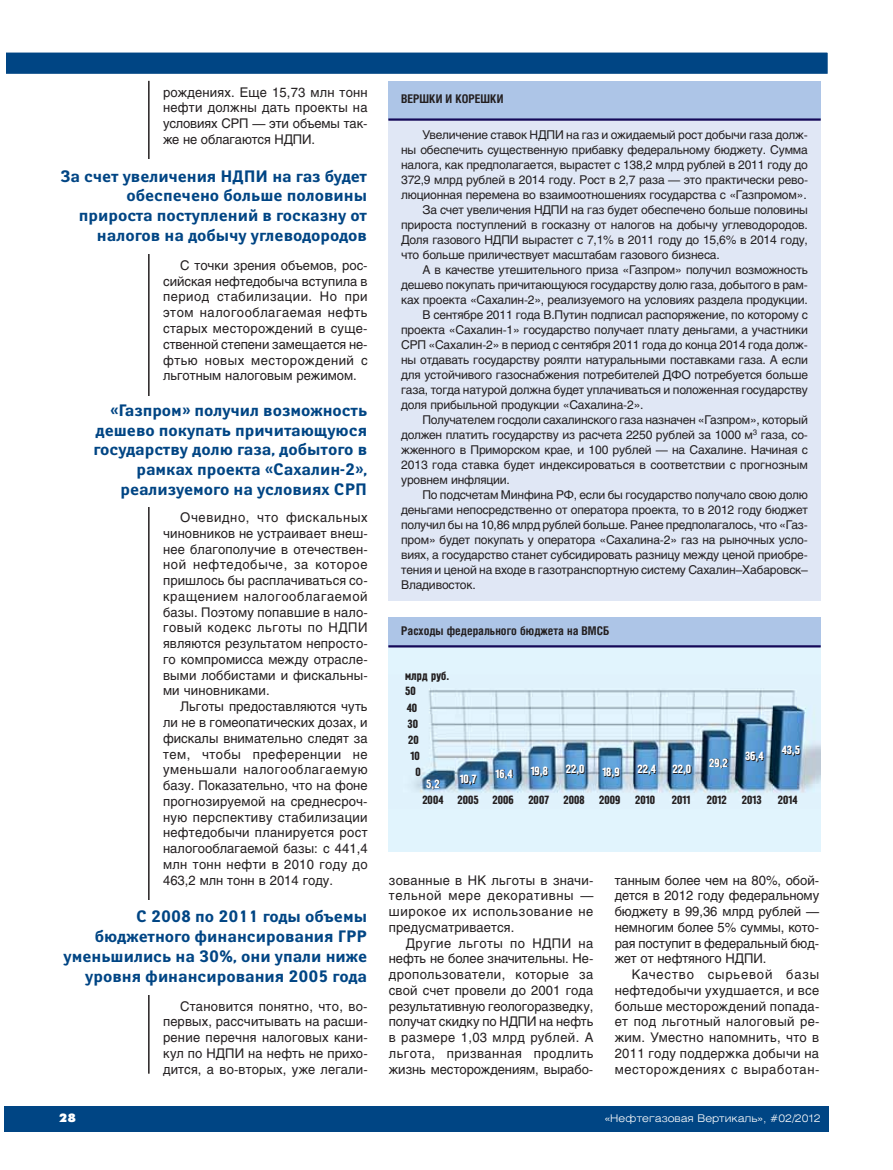
<style>
.page{position:relative;width:893px;height:1170px;background:#fff}
.page>*{position:absolute;margin:0;border:0;box-sizing:border-box;transform-origin:0 0}
.t1{font:700 16.5px/19.8px "Yanus C";color:#004584;text-align:right}
.t2{font:13.2px/15.8px "Helios";letter-spacing:.01em;color:#231f20;text-align:justify}
.t3{font:12px "Helios";letter-spacing:-.015em;color:#231f20}
.t4{font:12px "Pollock C1";color:#231f20}
.t5{font:700 12px "Helios Cond";color:#231f20}
.t6{font:12px "Pollock C1";color:#fff}
.t7{font:12px "Futura Futuris XC";color:#fff}
.t8{font:300 10.5px "Helios Ext";color:#fff}
</style>
<div class="page">
<div style="left:4px;top:1106px;width:825px;height:25px;background:#004584"></div>
<div style="left:6px;top:53px;width:822px;height:21px;background:#004584"></div>
<div style="left:4px;top:51px;width:825px;height:24px;border:2px solid #fff"></div>
<hr style="left:148px;top:81px;width:2px;height:992px;background:#231f20">
<div style="left:388px;top:120px;width:433px;height:481px;background:#e0e7f5"></div>
<div style="left:388px;top:81px;width:433px;height:39px;background:#adc5e7"></div>
<hr style="left:388px;top:118px;width:433px;height:3px;background:#140858">
<div style="left:388px;top:647px;width:433px;height:204px;background:#e1f4fd"></div>
<img style="left:414px;top:688px;width:407px;height:105px">
<svg style="left:416px;top:767px;width:4px;height:9px"></svg>
<svg style="left:414px;top:751px;width:5px;height:9px"></svg>
<svg style="left:414px;top:735px;width:5px;height:9px"></svg>
<svg style="left:414px;top:719px;width:4px;height:9px"></svg>
<svg style="left:414px;top:703px;width:3px;height:9px"></svg>
<div style="left:388px;top:616px;width:433px;height:30px;background:#adc5e7"></div>
<hr style="left:388px;top:645px;width:433px;height:2px;background:#140858">
<div style="left:55px;top:160px;width:312px;height:94px;background:#fff"></div>
<div style="left:55px;top:396px;width:312px;height:110px;background:#fff"></div>
<div style="left:55px;top:900px;width:312px;height:94px;background:#fff"></div>
<p class="t2" style="left:163px;top:85px;width:206px">рождениях. Еще 15,73 млн тонн нефти должны дать проекты на условиях СРП — эти объемы так&shy;же не облагаются НДПИ.</p>
<h1 class="t1" style="left:61px;top:167px;width:308px">За счет увеличения НДПИ на газ будет обеспечено больше половины прироста поступлений в госказну от налогов на добычу углеводородов</h1>
<p class="t2" style="left:163px;top:259px;width:206px;text-indent:17px">С точки зрения объемов, рос&shy;сийская нефтедобыча вступила в период стабилизации. Но при этом налогооблагаемая нефть старых месторождений в суще&shy;ственной степени замещается не&shy;фтью новых месторождений с льготным налоговым режимом.</p>
<h1 class="t1" style="left:93px;top:401px;width:275px">«Газпром» получил возможность дешево покупать причитающуюся государству долю газа, добытого в рамках проекта «Сахалин-2», реализуемого на условиях СРП</h1>
<p class="t2" style="left:163px;top:511px;width:206px;text-indent:17px">Очевидно, что фискальных чиновников не устраивает внеш&shy;нее благополучие в отечествен&shy;ной нефтедобыче, за которое пришлось бы расплачиваться со&shy;кращением налогооблагаемой базы. Поэтому попавшие в нало&shy;говый кодекс льготы по НДПИ являются результатом непросто&shy;го компромисса между отрасле&shy;выми лоббистами и фискальны&shy;ми чиновниками.</p>
<p class="t2" style="left:163px;top:700px;width:206px;text-indent:17px">Льготы предоставляются чуть ли не в гомеопатических дозах, и фискалы внимательно следят за тем, чтобы преференции не уменьшали налогооблагаемую базу. Показательно, что на фоне прогнозируемой на среднесроч&shy;ную перспективу стабилизации нефтедобычи планируется рост налогооблагаемой базы: с 441,4 млн тонн нефти в 2010 году до 463,2 млн тонн в 2014 году.</p>
<h1 class="t1" style="left:64px;top:907px;width:305px">С 2008 по 2011 годы объемы бюджетного финансирования ГРР уменьшились на 30%, они упали ниже уровня финансирования 2005 года</h1>
<p class="t7" style="left:59px;top:1113px;width:18px">28</p>
<p class="t2" style="left:163px;top:999px;width:206px;text-indent:17px">Становится понятно, что, во&shy;первых, рассчитывать на расши&shy;рение перечня налоговых кани&shy;кул по НДПИ на нефть не прихо&shy;дится, а во-вторых, уже легали-</p>
<p class="t5" style="left:401px;top:95px;width:104px">ВЕРШКИ И КОРЕШКИ</p>
<p class="t3" style="left:422px;top:130px;width:387px">Увеличение ставок НДПИ на газ и ожидаемый рост добычи газа долж-</p>
<p class="t3" style="left:401px;top:145px;width:408px">ны обеспечить существенную прибавку федеральному бюджету. Сумма</p>
<p class="t3" style="left:401px;top:160px;width:408px">налога, как предполагается, вырастет с 138,2 млрд рублей в 2011 году до</p>
<p class="t3" style="left:401px;top:175px;width:408px">372,9 млрд рублей в 2014 году. Рост в 2,7 раза — это практически рево-</p>
<p class="t3" style="left:401px;top:190px;width:407px">люционная перемена во взаимоотношениях государства с «Газпромом».</p>
<p class="t3" style="left:422px;top:205px;width:387px">За счет увеличения НДПИ на газ будет обеспечено больше половины</p>
<p class="t3" style="left:401px;top:220px;width:408px">прироста поступлений в госказну от налогов на добычу углеводородов.</p>
<p class="t3" style="left:401px;top:235px;width:408px">Доля газового НДПИ вырастет с 7,1% в 2011 году до 15,6% в 2014 году,</p>
<p class="t3" style="left:401px;top:250px;width:320px">что больше приличествует масштабам газового бизнеса.</p>
<p class="t3" style="left:422px;top:265px;width:387px">А в качестве утешительного приза «Газпром» получил возможность</p>
<p class="t3" style="left:401px;top:280px;width:408px">дешево покупать причитающуюся государству долю газа, добытого в рам-</p>
<p class="t3" style="left:401px;top:295px;width:408px">ках проекта «Сахалин-2», реализуемого на условиях раздела продукции.</p>
<p class="t3" style="left:422px;top:310px;width:387px">В сентябре 2011 года В.Путин подписал распоряжение, по которому с</p>
<p class="t3" style="left:401px;top:325px;width:408px">проекта «Сахалин-1» государство получает плату деньгами, а участники</p>
<p class="t3" style="left:401px;top:340px;width:408px">СРП «Сахалин-2» в период с сентября 2011 года до конца 2014 года долж-</p>
<p class="t3" style="left:401px;top:355px;width:408px">ны отдавать государству роялти натуральными поставками газа. А если</p>
<p class="t3" style="left:401px;top:370px;width:408px">для устойчивого газоснабжения потребителей ДФО потребуется больше</p>
<p class="t3" style="left:401px;top:385px;width:408px">газа, тогда натурой должна будет уплачиваться и положенная государству</p>
<p class="t3" style="left:401px;top:400px;width:244px">доля прибыльной продукции «Сахалина-2».</p>
<p class="t3" style="left:422px;top:415px;width:387px">Получателем госдоли сахалинского газа назначен «Газпром», который</p>
<p class="t3" style="left:401px;top:430px;width:408px">должен платить государству из расчета 2250 рублей за 1000 м<sup>3</sup> газа, со-</p>
<p class="t3" style="left:401px;top:445px;width:408px">жженного в Приморском крае, и 100 рублей — на Сахалине. Начиная с</p>
<p class="t3" style="left:401px;top:460px;width:408px">2013 года ставка будет индексироваться в соответствии с прогнозным</p>
<p class="t3" style="left:401px;top:475px;width:110px">уровнем инфляции.</p>
<p class="t3" style="left:422px;top:490px;width:387px">По подсчетам Минфина РФ, если бы государство получало свою долю</p>
<p class="t3" style="left:401px;top:505px;width:408px">деньгами непосредственно от оператора проекта, то в 2012 году бюджет</p>
<p class="t3" style="left:401px;top:520px;width:408px">получил бы на 10,86 млрд рублей больше. Ранее предполагалось, что «Газ-</p>
<p class="t3" style="left:401px;top:535px;width:408px">пром» будет покупать у оператора «Сахалина-2» газ на рыночных усло-</p>
<p class="t3" style="left:401px;top:550px;width:408px">виях, а государство станет субсидировать разницу между ценой приобре-</p>
<p class="t3" style="left:401px;top:565px;width:408px">тения и ценой на входе в газотранспортную систему Сахалин–Хабаровск–</p>
<p class="t3" style="left:401px;top:580px;width:76px">Владивосток.</p>
<p class="t5" style="left:401px;top:626px;width:210px">Расходы федерального бюджета на ВМСБ</p>
<p class="t4" style="left:405px;top:671px;width:46px">млрд руб.</p>
<p class="t4" style="left:405px;top:686px;width:12px">50</p>
<p class="t4" style="left:407px;top:703px;width:12px">40</p>
<p class="t4" style="left:408px;top:720px;width:12px">30</p>
<p class="t4" style="left:408px;top:735px;width:12px">20</p>
<p class="t4" style="left:411px;top:752px;width:11px">10</p>
<p class="t4" style="left:415px;top:767px;width:7px">0</p>
<p class="t6" style="left:426px;top:779px;width:15px">5,2</p>
<p class="t6" style="left:460px;top:774px;width:18px">10,7</p>
<p class="t6" style="left:496px;top:769px;width:19px">16,4</p>
<p class="t6" style="left:531px;top:766px;width:19px">19,8</p>
<p class="t6" style="left:566px;top:764px;width:20px">22,0</p>
<p class="t6" style="left:602px;top:767px;width:19px">18,9</p>
<p class="t6" style="left:637px;top:764px;width:20px">22,4</p>
<p class="t6" style="left:672px;top:764px;width:20px">22,0</p>
<p class="t6" style="left:709px;top:758px;width:20px">29,2</p>
<p class="t6" style="left:745px;top:752px;width:20px">36,4</p>
<p class="t6" style="left:782px;top:745px;width:20px">43,5</p>
<p class="t4" style="left:422px;top:795px;width:234px">2004 2005 2006 2007 2008 2009 2010</p>
<p class="t4" style="left:672px;top:795px;width:20px">2011</p>
<p class="t4" style="left:707px;top:795px;width:21px">2012</p>
<p class="t4" style="left:742px;top:795px;width:21px">2013</p>
<p class="t4" style="left:778px;top:795px;width:21px">2014</p>
<p class="t2" style="left:389px;top:873px;width:206px">зованные в НК льготы в значи&shy;тельной мере декоративны — широкое их использование не предусматривается.</p>
<p class="t2" style="left:389px;top:936px;width:206px;text-indent:17px">Другие льготы по НДПИ на нефть не более значительны. Не&shy;дропользователи, которые за свой счет провели до 2001 года результативную геологоразведку, получат скидку по НДПИ на нефть в размере 1,03 млрд рублей. А льгота, призванная продлить жизнь месторождениям, вырабо-</p>
<p class="t2" style="left:615px;top:873px;width:206px">танным более чем на 80%, обой&shy;дется в 2012 году федеральному бюджету в 99,36 млрд рублей — немногим более 5% суммы, кото&shy;рая поступит в федеральный бюд&shy;жет от нефтяного НДПИ.</p>
<p class="t2" style="left:615px;top:967px;width:206px;text-indent:17px">Качество сырьевой базы нефтедобычи ухудшается, и все больше месторождений попада&shy;ет под льготный налоговый ре&shy;жим. Уместно напомнить, что в 2011 году поддержка добычи на месторождениях с выработан-</p>
<p class="t8" style="left:605px;top:1113px;width:217px">«Нефтегазовая Вертикаль», #02/2012</p>
</div>
